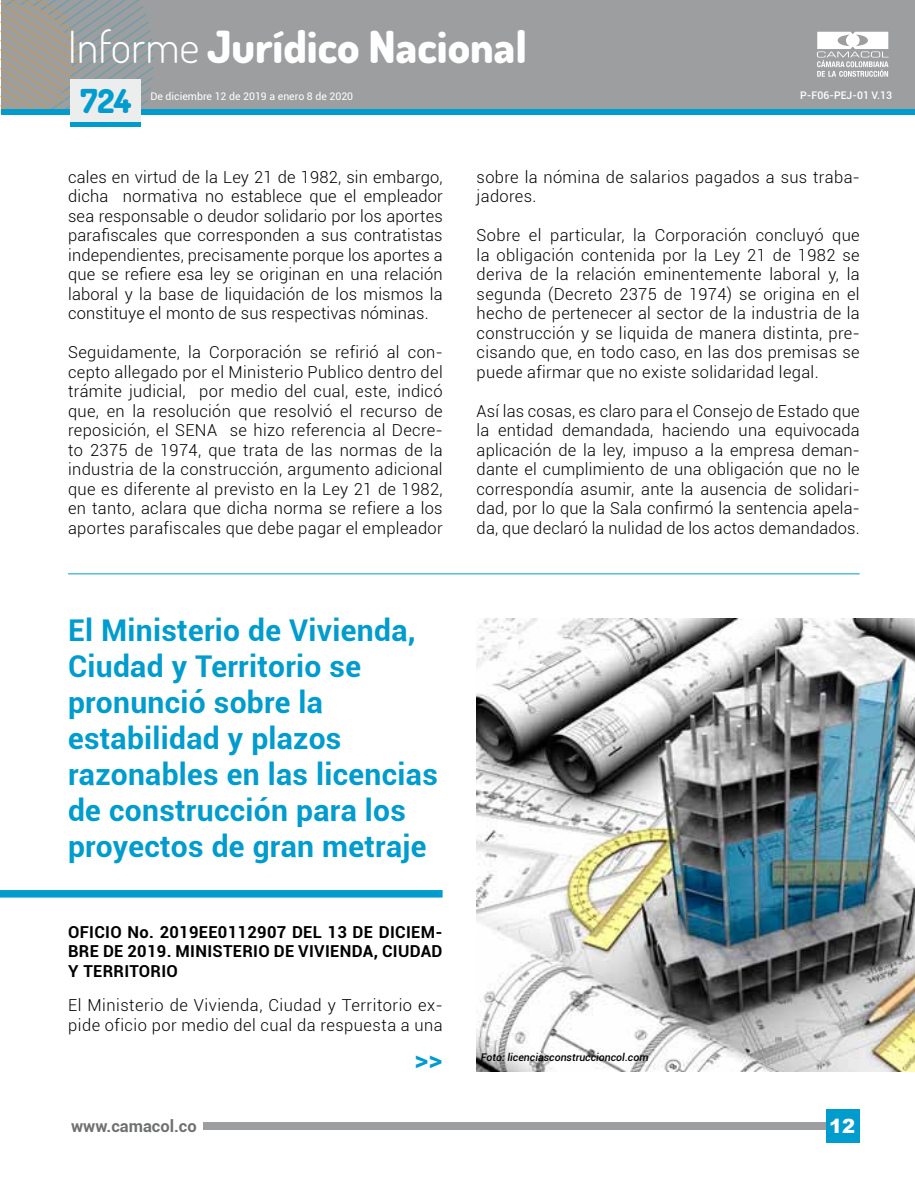
<style>
.page{position:relative;width:915px;height:1191px;background:#fff}
.page>*{position:absolute;margin:0;border:0;box-sizing:border-box;transform-origin:0 0}
.t1{font:800 44.25px "Dosis";color:#fff}
.t2{font:800 33px "Dosis";color:#009cce}
.t3{font:700 30px/36px "Roboto";letter-spacing:.01em;color:#009cce}
.t4{font:700 27px "Roboto";color:#009cce}
.t5{font:900 19.5px "Arial";color:#fff}
.t6{font:900 19.5px "Roboto";color:#fff}
.t7{font:300 16.5px/19.5px "Roboto";letter-spacing:.02em;color:#000;text-align:justify}
.t8{font:700 16.5px/19.5px "Roboto";letter-spacing:.02em;color:#000;text-align:justify}
.t9{font:700 16.5px "Roboto";color:#707172}
.t10{font:italic 500 10.5px "Roboto";color:#000}
.t11{font:10.5px "Roboto";color:#fff}
.t12{font:500 10.5px "Roboto";color:#fff}
.s1{font-weight:300}
</style>
<div class="page">
<div style="left:203px;top:1122px;width:655px;height:7px;background:#9c9e9f"></div>
<div style="left:825px;top:1109px;width:33px;height:34px;background:#009cce"></div>
<div style="left:1px;top:0;width:913px;height:108px;background:#9c9e9f"></div>
<div style="left:1px;top:109px;width:913px;height:5px;background:#009cce"></div>
<svg style="left:1px;top:0;width:158px;height:109px"></svg>
<svg style="left:817px;top:32px;width:71px;height:45px"></svg>
<div style="left:70px;top:122px;width:70px;height:5px;background:#009cce"></div>
<div style="left:70px;top:79px;width:70px;height:43px;background:#eceded"></div>
<hr style="left:68px;top:573px;width:791px;height:1px;background:#009cce">
<img style="left:476px;top:619px;width:438px;height:452px">
<div style="left:0;top:890px;width:442px;height:7px;background:#009cce"></div>
<h1 class="t1" style="left:68px;top:18px;width:460px"><span class="s1">Informe</span> Jurídico Nacional</h1>
<h2 class="t2" style="left:80px;top:80px;width:52px">724</h2>
<p class="t11" style="left:150px;top:89px;width:204px">De diciembre 12 de 2019 a enero 8 de 2020</p>
<p class="t12" style="left:800px;top:87px;width:93px">P-F06-PEJ-01 V.13</p>
<p class="t7" style="left:68px;top:166px;width:376px">cales en virtud de la Ley 21 de 1982, sin embargo, dicha normativa no establece que el empleador sea responsable o deudor solidario por los aportes parafiscales que corresponden a sus contratistas independientes, precisamente porque los aportes a que se refiere esa ley se originan en una relación laboral y la base de liquidación de los mismos la constituye el monto de sus respectivas nóminas.</p>
<p class="t7" style="left:68px;top:342px;width:376px">Seguidamente, la Corporación se refirió al con&shy;cepto allegado por el Ministerio Publico dentro del trámite judicial, por medio del cual, este, indicó que, en la resolución que resolvió el recurso de reposición, el SENA se hizo referencia al Decre&shy;to 2375 de 1974, que trata de las normas de la industria de la construcción, argumento adicional que es diferente al previsto en la Ley 21 de 1982, en tanto, aclara que dicha norma se refiere a los aportes parafiscales que debe pagar el empleador</p>
<h3 class="t3" style="left:68px;top:611px;width:371px">El Ministerio de Vivienda,<br>Ciudad y Territorio se pronunció sobre la estabilidad y plazos razonables en las licencias de construcción para los proyectos de gran metraje</h3>
<p class="t8" style="left:68px;top:921px;width:376px">Oficio No. 2019EE0112907 del 13 de diciem&shy;bre de 2019. Mi nisterio de Vivienda, Ci udad y Territorio</p>
<p class="t7" style="left:68px;top:995px;width:376px">El Ministerio de Vivienda, Ciudad y Territorio ex&shy;pide oficio por medio del cual da respuesta a una</p>
<h3 class="t4" style="left:414px;top:1040px;width:30px">&gt;&gt;</h3>
<p class="t7" style="left:476px;top:166px;width:384px">sobre la nómina de salarios pagados a sus traba&shy;jadores.</p>
<p class="t7" style="left:476px;top:225px;width:384px">Sobre el particular, la Corporación concluyó que la obligación contenida por la Ley 21 de 1982 se deriva de la relación eminentemente laboral y, la segunda (Decreto 2375 de 1974) se origina en el hecho de pertenecer al sector de la industria de la construcción y se liquida de manera distinta, pre&shy;cisando que, en todo caso, en las dos premisas se puede afirmar que no existe solidaridad legal.</p>
<p class="t7" style="left:476px;top:400px;width:384px">Así las cosas, es claro para el Consejo de Estado que la entidad demandada, haciendo una equivocada aplicación de la ley, impuso a la empresa deman&shy;dante el cumplimiento de una obligación que no le correspondía asumir, ante la ausencia de solidari&shy;dad, por lo que la Sala confirmó la sentencia apela&shy;da, que declaró la nulidad de los actos demandados.</p>
<p class="t10" style="left:480px;top:1049px;width:169px">Foto: licenciasconstruccioncol.com</p>
<p class="t5" style="left:828px;top:1111px;width:28px">12</p>
<p class="t9" style="left:71px;top:1114px;width:127px">www.camacol.co</p>
<p class="t6" style="left:836px;top:1114px;width:13px">1</p>
</div>
